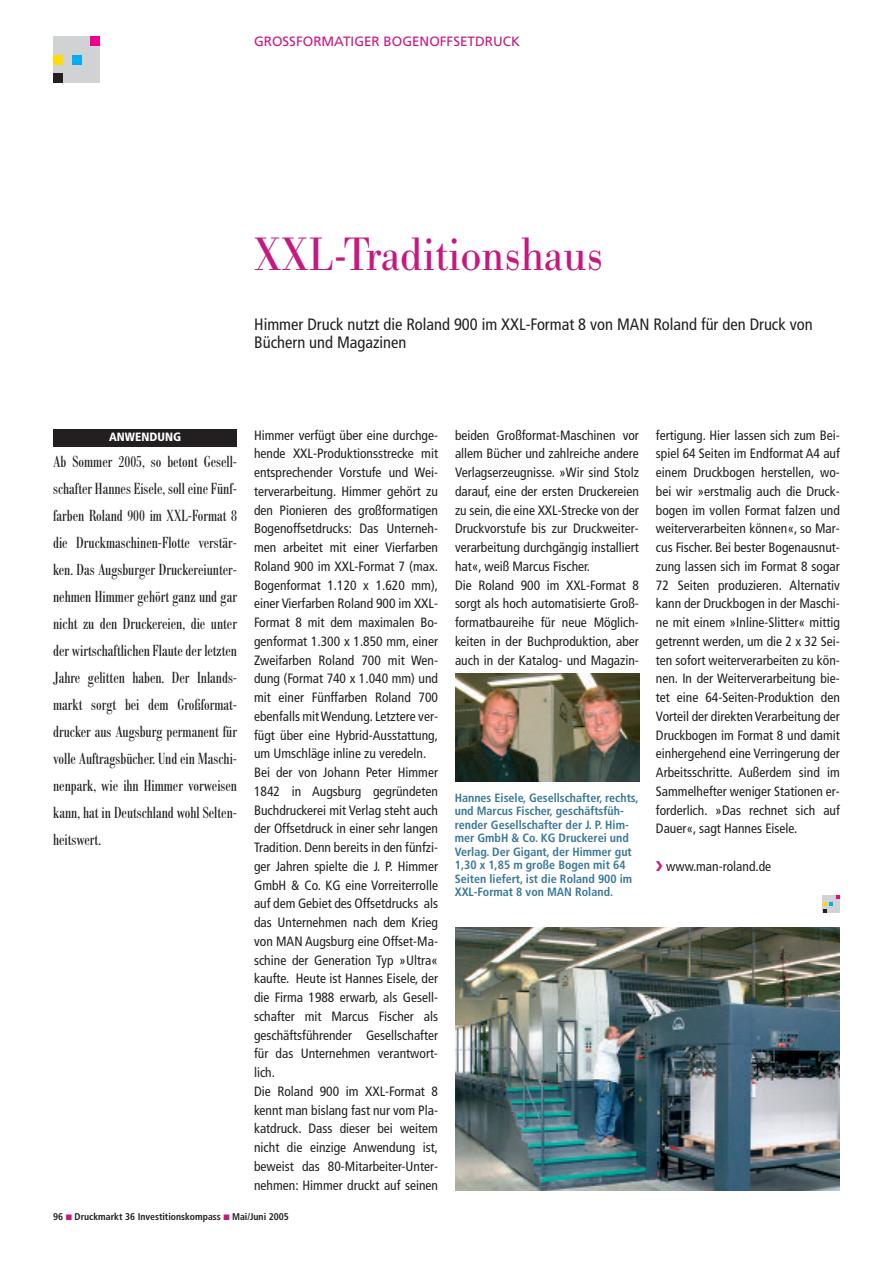
<style>
.page{position:relative;width:893px;height:1263px;background:#fff}
.page>*{position:absolute;margin:0;border:0;box-sizing:border-box;transform-origin:0 0}
.t1{font:48px "Bodoni Nr 1 SB";letter-spacing:-.01em;color:#c61881;scale:.9 1}
.t2{font:16.5px/27px "Bodoni Nr 1 SB Con";color:#231f20;text-align:justify}
.t3{font:condensed 16.5px/18px "Frutiger";color:#231f20}
.t4{font:condensed 13.5px/18.8px "Frutiger";color:#231f20}
.t5{font:13.5px "Frutiger";color:#c61881}
.t6{font:700 condensed 12px/13.5px "Frutiger";color:#3b7897}
.t7{font:900 condensed 12px "Frutiger";color:#fff}
.t8{font:700 condensed 9.75px "Frutiger";color:#231f20}
</style>
<div class="page">
<div style="left:53px;top:429px;width:184px;height:17px;background:#231f20"></div>
<div style="left:53px;top:36px;width:47px;height:47px;background:#d1d2d4"></div>
<div style="left:91px;top:36px;width:9px;height:9px;background:#ed028c"></div>
<div style="left:72px;top:55px;width:9px;height:9px;background:#00aeef"></div>
<div style="left:53px;top:74px;width:10px;height:9px;background:#231f20"></div>
<div style="left:53px;top:55px;width:10px;height:9px;background:#ffdc01"></div>
<svg style="left:823px;top:895px;width:17px;height:17px"></svg>
<img style="left:455px;top:927px;width:385px;height:264px">
<img style="left:455px;top:673px;width:184px;height:109px">
<p class="t5" style="left:254px;top:36px;width:268px">GROSSFORMATIGER BOGENOFFSETDRUCK</p>
<h1 class="t1" style="left:254px;top:225px;width:389px">XXL-Traditionshaus</h1>
<p class="t3" style="left:254px;top:316px;width:560px">Himmer Druck nutzt die Roland 900 im XXL-Format 8 von MAN Roland für den Druck von<br>Büchern und Magazinen</p>
<p class="t7" style="left:109px;top:432px;width:73px">ANWENDUNG</p>
<p class="t2" style="left:53px;top:447px;width:185px">Ab Sommer 2005, so betont Gesell&shy;schafter Hannes Eisele, soll eine Fünf&shy;farben Roland 900 im XXL-Format 8 die Druckmaschinen-Flotte verstär&shy;ken. Das Augsburger Druckereiunter&shy;nehmen Himmer gehört ganz und gar nicht zu den Druckereien, die unter der wirtschaftlichen Flaute der letzten Jahre gelitten haben. Der Inlands&shy;markt sorgt bei dem Großformat&shy;drucker aus Augsburg permanent für volle Auftragsbücher. Und ein Maschi&shy;nenpark, wie ihn Himmer vorweisen kann, hat in Deutschland wohl Selten&shy;heitswert.</p>
<p class="t4" style="left:254px;top:427px;width:185px">Himmer verfügt über eine durchge&shy;hende XXL-Produktionsstrecke mit entsprechender Vorstufe und Wei&shy;terverarbeitung. Himmer gehört zu den Pionieren des großformatigen Bogenoffsetdrucks: Das Unterneh&shy;men arbeitet mit einer Vierfarben Roland 900 im XXL-Format 7 (max.<br>Bogenformat 1.120 x 1.620 mm), einer Vierfarben Roland 900 im XXL-Format 8 mit dem maximalen Bo&shy;genformat 1.300 x 1.850 mm, einer Zweifarben Roland 700 mit Wen&shy;dung (Format 740 x 1.040 mm) und mit einer Fünffarben Roland 700 ebenfalls mit Wendung. Letztere ver&shy;fügt über eine Hybrid-Ausstattung, um Umschläge inline zu veredeln.<br>Bei der von Johann Peter Himmer 1842 in Augsburg gegründeten Buchdruckerei mit Verlag steht auch der Offsetdruck in einer sehr langen Tradition. Denn bereits in den fünfzi&shy;ger Jahren spielte die J. P. Himmer GmbH &amp; Co. KG eine Vorreiterrolle auf dem Gebiet des Offsetdrucks als das Unternehmen nach dem Krieg von MAN Augsburg eine Offset-Ma&shy;schine der Generation Typ »Ultra« kaufte. Heute ist Hannes Eisele, der die Firma 1988 erwarb, als Gesell&shy;schafter mit Marcus Fischer als geschäftsführender Gesellschafter für das Unternehmen verantwort&shy;lich.<br>Die Roland 900 im XXL-Format 8 kennt man bislang fast nur vom Pla&shy;katdruck. Dass dieser bei weitem nicht die einzige Anwendung ist, beweist das 80-Mitarbeiter-Unter&shy;nehmen: Himmer druckt auf seinen</p>
<p class="t4" style="left:455px;top:427px;width:185px">beiden Großformat-Maschinen vor allem Bücher und zahlreiche andere Verlagserzeugnisse. »Wir sind Stolz darauf, eine der ersten Druckereien zu sein, die eine XXL-Strecke von der Druckvorstufe bis zur Druckweiter&shy;verarbeitung durchgängig installiert hat«, weiß Marcus Fischer.<br>Die Roland 900 im XXL-Format 8 sorgt als hoch automatisierte Groß&shy;formatbaureihe für neue Möglich&shy;keiten in der Buchproduktion, aber auch in der Katalog- und Magazin-</p>
<p class="t4" style="left:656px;top:427px;width:185px;text-align:justify">fertigung. Hier lassen sich zum Bei&shy;spiel 64 Seiten im Endformat A4 auf einem Druckbogen herstellen, wo&shy;bei wir »erstmalig auch die Druck&shy;bogen im vollen Format falzen und weiterverarbeiten können«, so Mar&shy;cus Fischer. Bei bester Bogenausnut&shy;zung lassen sich im Format 8 sogar 72 Seiten produzieren. Alternativ kann der Druckbogen in der Maschi&shy;ne mit einem »Inline-Slitter« mittig getrennt werden, um die 2 x 32 Sei&shy;ten sofort weiterverarbeiten zu kön&shy;nen. In der Weiterverarbeitung bie&shy;tet eine 64-Seiten-Produktion den Vorteil der direkten Verarbeitung der Druckbogen im Format 8 und damit einhergehend eine Verringerung der Arbeitsschritte. Außerdem sind im Sammelhefter weniger Stationen er&shy;forderlich. »Das rechnet sich auf Dauer«, sagt Hannes Eisele.</p>
<p class="t6" style="left:455px;top:791px;width:185px">Hannes Eisele, Gesellschafter, rechts, und Marcus Fischer, geschäftsfüh&shy;render Gesellschafter der J. P. Him&shy;mer GmbH &amp; Co. KG Druckerei und Verlag. Der Gigant, der Himmer gut 1,30 x 1,85 m große Bogen mit 64<br>Seiten liefert, ist die Roland 900 im XXL-Format 8 von MAN Roland.</p>
<p class="t4" style="left:666px;top:858px;width:106px">www.man-roland.de</p>
<p class="t8" style="left:53px;top:1212px;width:237px">96 Druckmarkt 36 Investitionskompass Mai/Juni 2005</p>
</div>
